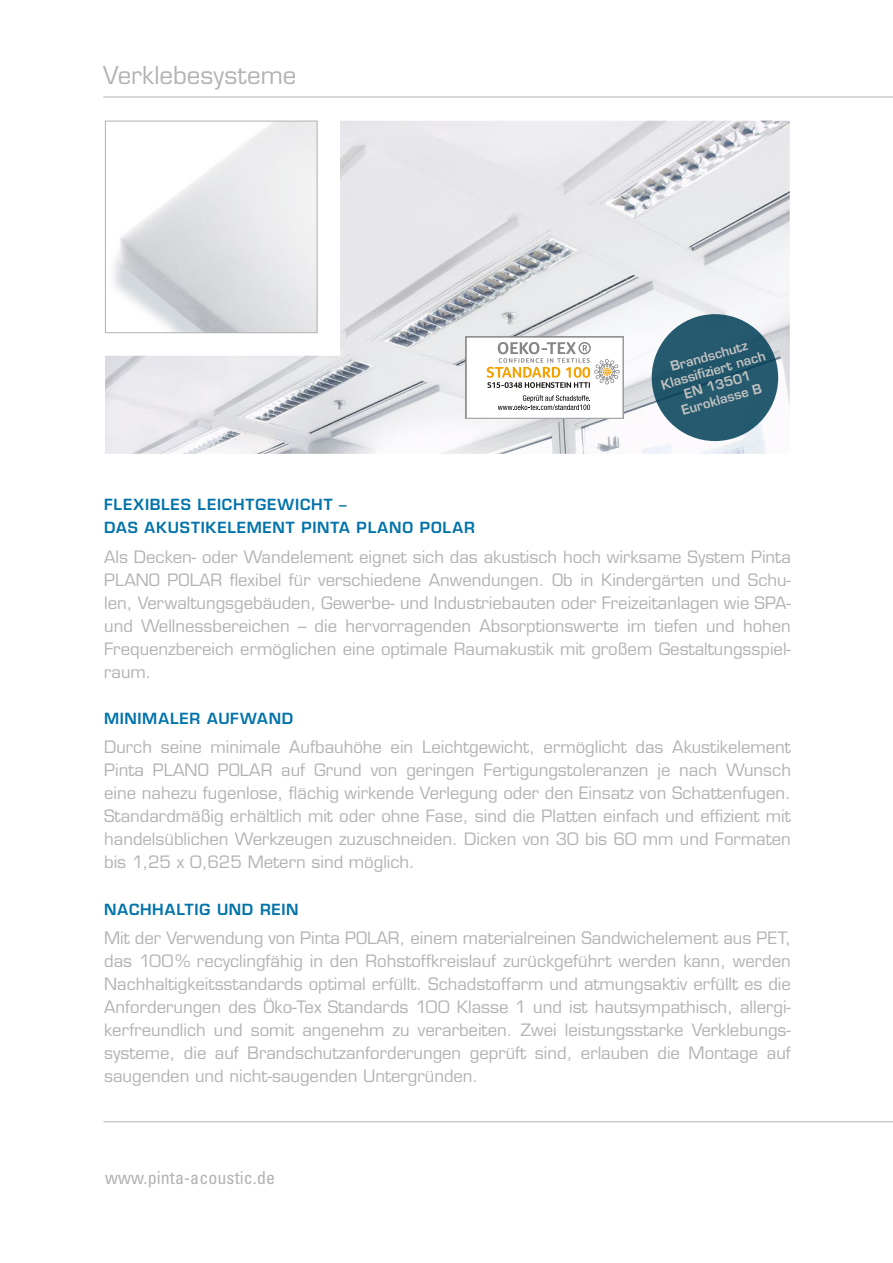
<style>
.page{position:relative;width:893px;height:1263px;background:#fff}
.page>*{position:absolute;margin:0;border:0;box-sizing:border-box;transform-origin:0 0}
.t1{font:24px "Eurostile LT";color:#b2b2b2}
.t2{font:condensed 18px "Univers LT";letter-spacing:.005em;color:#b2b2b2}
.t3{font:16.65px/23.1px "Eurostile LT";color:#b2b2b2;text-align:justify}
.t4{font:600 15px/23.1px "Eurostile LT";letter-spacing:.05em;color:#0073ab}
.t5{font:600 12.9px/15px "Eurostile LT";color:#c2c2c1;text-align:center}
</style>
<div class="page">
<img style="left:105px;top:121px;width:685px;height:333px">
<img style="left:107px;top:123px;width:208px;height:208px">
<div style="left:105px;top:121px;width:212px;height:212px;border:1px solid #b2b2b2"></div>
<hr style="left:103px;top:97px;width:790px;height:1px;background:#b2b2b2">
<hr style="left:103px;top:1121px;width:790px;height:1px;background:#b2b2b2">
<div style="left:652px;top:314px;width:126px;height:127px;background:#265a6f;border-radius:50%"></div>
<div style="left:466px;top:337px;width:157px;height:81px;background:#fff"></div>
<svg style="left:498px;top:395px;width:92px;height:15px"></svg>
<svg style="left:487px;top:342px;width:133px;height:46px"></svg>
<div style="left:466px;top:337px;width:157px;height:82px;border:1px solid #b2b2b2"></div>
<h1 class="t1" style="left:103px;top:60px;width:195px">Verklebesysteme</h1>
<p class="t5" style="left:655px;top:363px;width:109px;rotate:-16deg">Brandschutz<br>Klassifi ziert nach<br>EN 13501<br>Euroklasse B</p>
<p class="t4" style="left:104px;top:493px;width:372px">FLEXIBLES LEICHTGEWICHT –<br>DAS AKUSTIKELEMENT PINTA PLANO POLAR</p>
<p class="t3" style="left:104px;top:545px;width:688px">Als Decken- oder Wandelement eignet sich das akustisch hoch wirksame System Pinta PLANO POLAR flexibel für verschiedene Anwendungen. Ob in Kindergärten und Schu&shy;len, Verwaltungsgebäuden, Gewerbe- und Industriebauten oder Freizeitanlagen wie SPA&shy;und Wellnessbereichen – die hervorragenden Absorptionswerte im tiefen und hohen Frequenzbereich ermöglichen eine optimale Raumakustik mit großem Gestaltungsspiel&shy;raum.</p>
<p class="t4" style="left:104px;top:707px;width:190px">MINIMALER AUFWAND</p>
<p class="t3" style="left:104px;top:736px;width:688px">Durch seine minimale Aufbauhöhe ein Leichtgewicht, ermöglicht das Akustikelement Pinta PLANO POLAR auf Grund von geringen Fertigungstoleranzen je nach Wunsch eine nahezu fugenlose, flächig wirkende Verlegung oder den Einsatz von Schattenfugen.<br>Standardmäßig erhältlich mit oder ohne Fase, sind die Platten einfach und effizient mit handelsüblichen Werkzeugen zuzuschneiden. Dicken von 30 bis 60 mm und Formaten bis 1,25 x 0,625 Metern sind möglich.</p>
<p class="t4" style="left:104px;top:897px;width:196px">NACHHALTIG UND REIN</p>
<p class="t3" style="left:104px;top:926px;width:688px">Mit der Verwendung von Pinta POLAR, einem materialreinen Sandwichelement aus PET, das 100% recyclingfähig in den Rohstoffkreislauf zurückgeführt werden kann, werden Nachhaltigkeitsstandards optimal erfüllt. Schadstoffarm und atmungsaktiv erfüllt es die Anforderungen des Öko-Tex Standards 100 Klasse 1 und ist hautsympathisch, allergi&shy;kerfreundlich und somit angenehm zu verarbeiten. Zwei leistungsstarke Verklebungs&shy;systeme, die auf Brandschutzanforderungen geprüft sind, erlauben die Montage auf saugenden und nicht-saugenden Untergründen.</p>
<p class="t2" style="left:105px;top:1166px;width:172px">www.pinta-acoustic.de</p>
</div>
